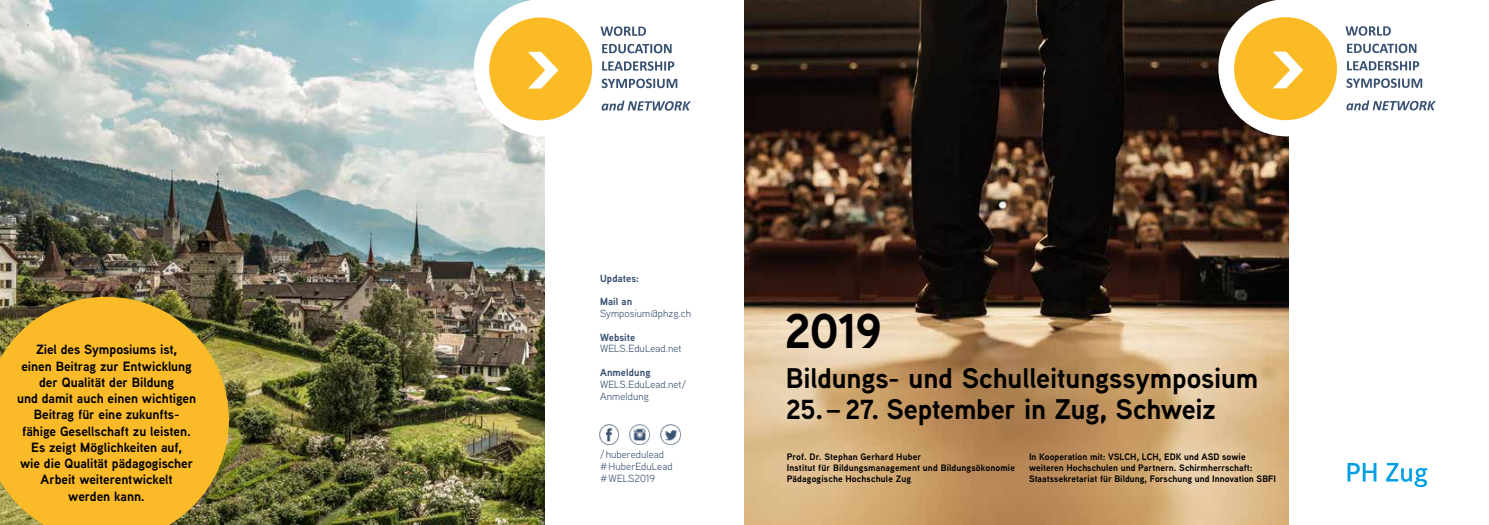
<style>
.page{position:relative;width:1489px;height:525px;background:#fff}
.page>*{position:absolute;margin:0;border:0;box-sizing:border-box;transform-origin:0 0}
.t1{font:700 48.75px "Aaux Next";color:#000}
.t2{font:700 28.38px/31.2px "Aaux Next";letter-spacing:-.005em;color:#000}
.t3{font:700 13.38px/16.2px "Aaux Next";letter-spacing:-.005em;color:#000;text-align:center}
.t4{font:10.38px/11.8px "Aaux Next";letter-spacing:.005em;color:#385171}
.t5{font:700 10.38px "Aaux Next";letter-spacing:.01em;color:#385171}
.t6{font:700 9.38px/11.2px "Aaux Next";letter-spacing:.005em;color:#000}
.s1{font-size:27.5px}
</style>
<div class="page">
<img style="left:744px;top:0;width:544px;height:524px">
<svg style="left:1347px;top:463px;width:29px;height:18px"></svg>
<svg style="left:1386px;top:463px;width:41px;height:24px"></svg>
<img style="left:0;top:0;width:544px;height:524px">
<svg style="left:474px;top:0;width:216px;height:136px"></svg>
<svg style="left:0;top:296px;width:229px;height:228px;background:#e4ae2a"></svg>
<img style="left:599px;top:424px;width:20px;height:20px">
<img style="left:630px;top:424px;width:19px;height:20px">
<img style="left:660px;top:424px;width:20px;height:20px">
<svg style="left:1218px;top:0;width:217px;height:136px"></svg>
<p class="t3" style="left:17px;top:341px;width:180px">Ziel des Symposiums ist,<br>einen Beitrag zur Entwicklung der Qualität der Bildung<br>und damit auch einen wichtigen<br>Beitrag für eine zukunfts&shy;fähige Gesellschaft zu leisten.<br>Es zeigt Möglichkeiten auf,<br>wie die Qualität pädagogischer<br>Arbeit weiterentwickelt<br>werden kann.</p>
<p class="t5" style="left:600px;top:271px;width:41px">Updates:</p>
<p class="t5" style="left:600px;top:294px;width:34px">Mail an</p>
<p class="t4" style="left:600px;top:307px;width:93px">Symposium@phzg.ch</p>
<p class="t5" style="left:600px;top:329px;width:37px">Website</p>
<p class="t4" style="left:600px;top:342px;width:83px">WELS.EduLead.net</p>
<p class="t5" style="left:600px;top:365px;width:52px">Anmeldung</p>
<p class="t4" style="left:600px;top:377px;width:87px">WELS.EduLead.net/<br>Anmeldung</p>
<p class="t4" style="left:600px;top:448px;width:74px">/huberedulead #HuberEduLead #WELS2019</p>
<h1 class="t1" style="left:784px;top:296px;width:99px">2019</h1>
<h2 class="t2" style="left:785px;top:361px;width:474px">Bildungs- und Schulleitungssymposium<br><span class="s1">25</span>.–<span class="s1">27</span>. September in Zug, Schweiz</h2>
<p class="t6" style="left:786px;top:450px;width:230px">Prof. Dr. Stephan Gerhard Huber<br>Institut für Bildungsmanagement und Bildungsökonomie<br>Pädagogische Hochschule Zug</p>
<p class="t6" style="left:1028px;top:450px;width:249px">In Kooperation mit: VSLCH, LCH, EDK und ASD sowie weiteren Hochschulen und Partnern. Schirmherrschaft:<br>Staatssekretariat für Bildung, Forschung und Innovation SBFI</p>
</div>
